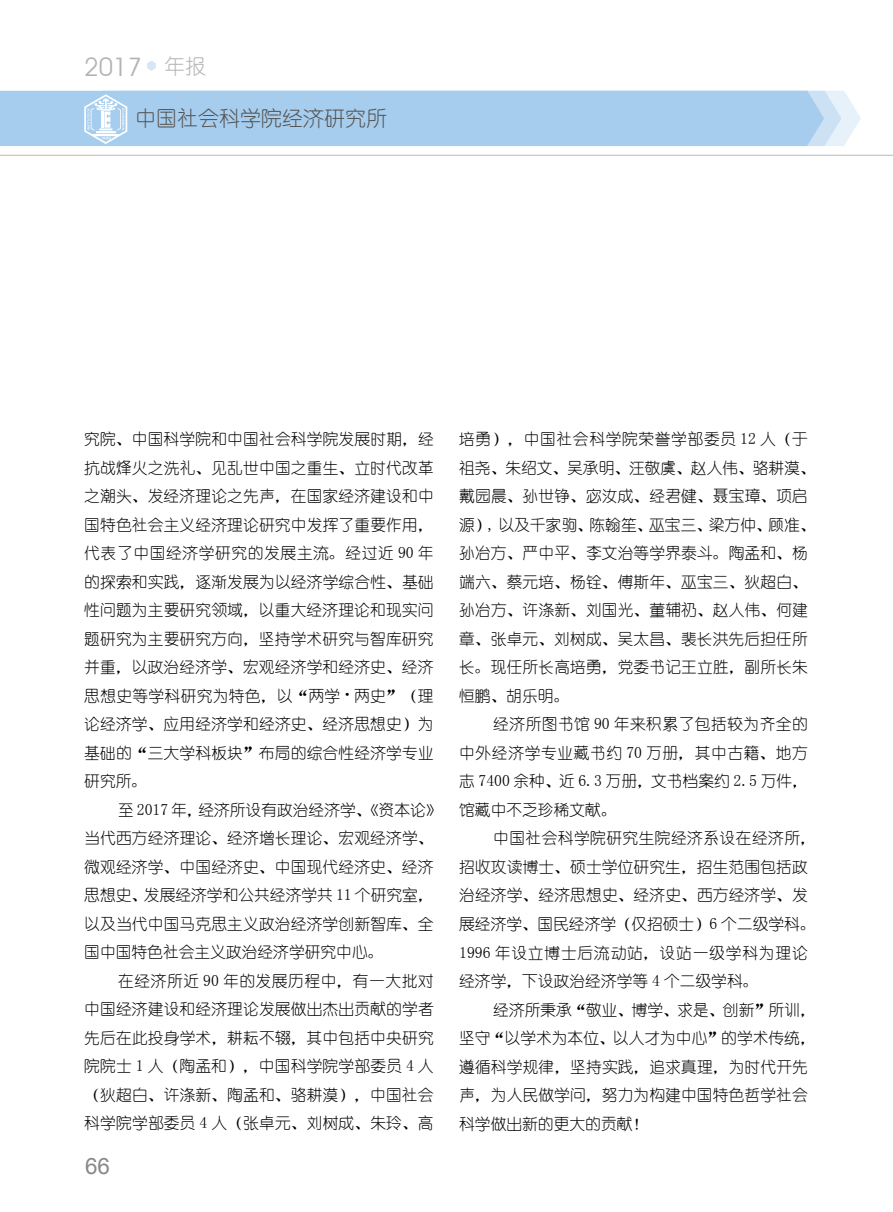
<style>
.page{position:relative;width:893px;height:1212px;background:#fff}
.page>*{position:absolute;margin:0;border:0;box-sizing:border-box;transform-origin:0 0}
.t1{font:25.5px "Avant Garde IT Cby BT";color:#b3b3b4}
.t2{font:22.5px "Arial";color:#898989}
.t3{font:21px "You Yuan";color:#545251}
.t4{font:15.75px/28.5px "You Yuan";letter-spacing:.01em;color:#000}
.s1{font-family:"You Yuan";font-size:21px}
</style>
<div class="page">
<div style="left:0;top:91px;width:84px;height:55px;background:#a6cded"></div>
<hr style="left:0;top:155px;width:893px;height:1px;background:#b5b6b6">
<svg style="left:147px;top:61px;width:9px;height:10px"></svg>
<svg style="left:84px;top:91px;width:777px;height:55px;background:#aacfed"></svg>
<h1 class="t1" style="left:84px;top:51px;width:123px">2017 <span class="s1">年报</span></h1>
<h3 class="t3" style="left:135px;top:107px;width:253px">中国社会科学院经济研究所</h3>
<p class="t4" style="left:84px;top:425px;width:351px;text-align:justify">究院、中国科学院和中国社会科学院发展时期，经抗战烽火之洗礼、见乱世中国之重生、立时代改革之潮头、发经济理论之先声，在国家经济建设和中国特色社会主义经济理论研究中发挥了重要作用，代表了中国经济学研究的发展主流。经过近 90 年的探索和实践，逐渐发展为以经济学综合性、基础性问题为主要研究领域，以重大经济理论和现实问题研究为主要研究方向，坚持学术研究与智库研究并重，以政治经济学、宏观经济学和经济史、经济思想史等学科研究为特色，以“两学 两史”（理论经济学、应用经济学和经济史、经济思想史）为基础的“三大学科板块”布局的综合性经济学专业研究所。</p>
<p class="t4" style="left:84px;top:795px;width:359px;text-indent:34px">至 2017 年，经济所设有政治经济学、《资本论》当代西方经济理论、经济增长理论、宏观经济学、微观经济学、中国经济史、中国现代经济史、经济思想史、发展经济学和公共经济学共 11 个研究室，以及当代中国马克思主义政治经济学创新智库、全国中国特色社会主义政治经济学研究中心。</p>
<p class="t4" style="left:84px;top:966px;width:351px;text-align:justify;text-indent:34px">在经济所近 90 年的发展历程中，有一大批对中国经济建设和经济理论发展做出杰出贡献的学者先后在此投身学术，耕耘不辍，其中包括中央研究院院士 1 人（陶孟和），中国科学院学部委员 4 人（狄超白、许涤新、陶孟和、骆耕漠），中国社会科学院学部委员 4 人（张卓元、刘树成、朱玲、高</p>
<h2 class="t2" style="left:85px;top:1151px;width:27px">66</h2>
<p class="t4" style="left:459px;top:425px;width:358px">培勇），中国社会科学院荣誉学部委员 12 人（于祖尧、朱绍文、吴承明、汪敬虞、赵人伟、骆耕漠、戴园晨、孙世铮、宓汝成、经君健、聂宝璋、项启源）, 以及千家驹、陈翰笙、巫宝三、梁方仲、顾准、孙冶方、严中平、李文治等学界泰斗。陶孟和、杨端六、蔡元培、杨铨、傅斯年、巫宝三、狄超白、孙冶方、许涤新、刘国光、董辅礽、赵人伟、何建章、张卓元、刘树成、吴太昌、裴长洪先后担任所长。现任所长高培勇，党委书记王立胜，副所长朱恒鹏、胡乐明。</p>
<p class="t4" style="left:459px;top:710px;width:350px;text-align:justify;text-indent:34px">经济所图书馆 90 年来积累了包括较为齐全的中外经济学专业藏书约 70 万册，其中古籍、地方志 7400 余种、近 6.3 万册，文书档案约 2.5 万件，馆藏中不乏珍稀文献。</p>
<p class="t4" style="left:459px;top:824px;width:358px;text-indent:34px">中国社会科学院研究生院经济系设在经济所，招收攻读博士、硕士学位研究生，招生范围包括政治经济学、经济思想史、经济史、西方经济学、发展经济学、国民经济学（仅招硕士）6 个二级学科。<br>1996 年设立博士后流动站，设站一级学科为理论经济学，下设政治经济学等 4 个二级学科。</p>
<p class="t4" style="left:459px;top:995px;width:358px;text-indent:34px">经济所秉承“敬业、博学、求是、创新”所训，坚守“以学术为本位、以人才为中心”的学术传统，遵循科学规律，坚持实践，追求真理，为时代开先声，为人民做学问，努力为构建中国特色哲学社会科学做出新的更大的贡献！</p>
</div>
